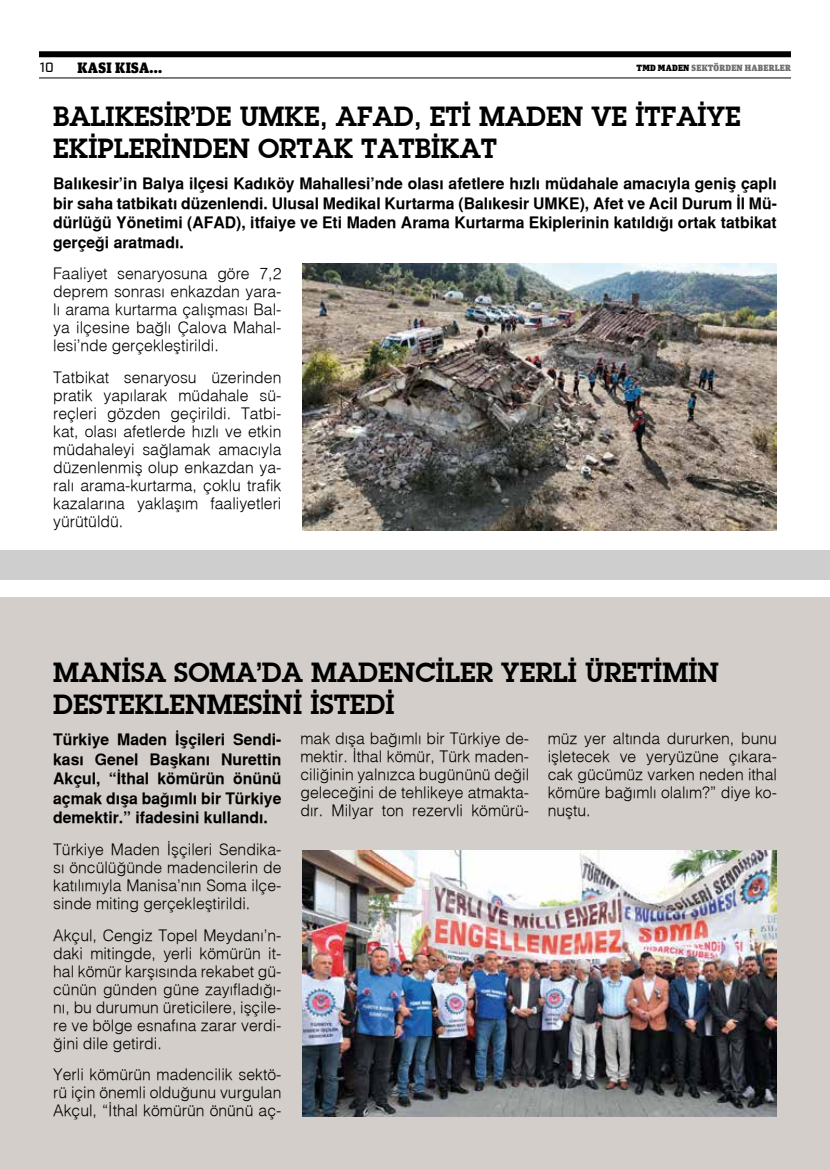
<style>
.page{position:relative;width:830px;height:1170px;background:#fff}
.page>*{position:absolute;margin:0;border:0;box-sizing:border-box;transform-origin:0 0}
.t1{font:700 27px/32.4px "Lubalin Graph";color:#000}
.t2{font:300 15.75px/18px "Helvetica";color:#000;text-align:justify}
.t3{font:700 15.75px/19.5px "Helvetica";color:#000;text-align:justify}
.t4{font:900 15px "Unit Slab Pro";letter-spacing:.02em;color:#000}
.t5{font:500 13.5px "Industry";color:#000}
.t6{font:900 9px "Unit Slab Pro";letter-spacing:.02em;color:#706f6f}
.s1{color:#000}
</style>
<div class="page">
<div style="left:0;top:597px;width:829px;height:572px;background:#d3cec9"></div>
<img style="left:303px;top:850px;width:473px;height:266px">
<img style="left:303px;top:264px;width:473px;height:266px">
<div style="left:0;top:550px;width:829px;height:29px;background:#cecece"></div>
<div style="left:39px;top:51px;width:751px;height:6px;background:#000"></div>
<hr style="left:39px;top:78px;width:751px;height:1px;background:#000">
<p class="t5" style="left:40px;top:60px;width:15px">10</p>
<p class="t4" style="left:77px;top:57px;width:86px">KASI KISA...</p>
<p class="t6" style="left:636px;top:61px;width:156px"><span class="s1">TMD MADEN</span> SEKTÖRDEN HABERLER</p>
<h1 class="t1" style="left:53px;top:100px;width:688px">BALIKESİR’DE UMKE, AFAD, ETİ MADEN VE İTFAİYE<br>EKİPLERİNDEN ORTAK TATBİKAT</h1>
<p class="t3" style="left:53px;top:174px;width:725px">Balıkesir’in Balya ilçesi Kadıköy Mahallesi’nde olası afetlere hızlı müdahale amacıyla geniş çaplı bir saha tatbikatı düzenlendi. Ulusal Medikal Kurtarma (Balıkesir UMKE), Afet ve Acil Durum İl Mü&shy;dürlüğü Yönetimi (AFAD), itfaiye ve Eti Maden Arama Kurtarma Ekiplerinin katıldığı ortak tatbikat gerçeği aratmadı.</p>
<p class="t2" style="left:53px;top:264px;width:230px">Faaliyet senaryosuna göre 7,2 deprem sonrası enkazdan yara&shy;lı arama kurtarma çalışması Bal&shy;ya ilçesine bağlı Çalova Mahal&shy;lesi’nde gerçekleştirildi.</p>
<p class="t2" style="left:53px;top:368px;width:230px">Tatbikat senaryosu üzerinden pratik yapılarak müdahale sü&shy;reçleri gözden geçirildi. Tatbi&shy;kat, olası afetlerde hızlı ve etkin müdahaleyi sağlamak amacıyla düzenlenmiş olup enkazdan ya&shy;ralı arama-kurtarma, çoklu trafik kazalarına yaklaşım faaliyetleri yürütüldü.</p>
<h1 class="t1" style="left:53px;top:655px;width:667px">MANİSA SOMA’DA MADENCİLER YERLİ ÜRETİMİN<br>DESTEKLENMESİNİ İSTEDİ</h1>
<p class="t3" style="left:53px;top:730px;width:230px">Türkiye Maden İşçileri Sendi&shy;kası Genel Başkanı Nurettin Akçul, “İthal kömürün önünü açmak dışa bağımlı bir Türkiye demektir.” ifadesini kullandı.</p>
<p class="t2" style="left:53px;top:840px;width:230px">Türkiye Maden İşçileri Sendika&shy;sı öncülüğünde madencilerin de katılımıyla Manisa’nın Soma ilçe&shy;sinde miting gerçekleştirildi.</p>
<p class="t2" style="left:53px;top:925px;width:230px">Akçul, Cengiz Topel Meydanı’n&shy;daki mitingde, yerli kömürün it&shy;hal kömür karşısında rekabet gü&shy;cünün günden güne zayıfladığı&shy;nı, bu durumun üreticilere, işçile&shy;re ve bölge esnafına zarar verdi&shy;ğini dile getirdi.</p>
<p class="t2" style="left:53px;top:1065px;width:230px">Yerli kömürün madencilik sektö&shy;rü için önemli olduğunu vurgulan Akçul, “İthal kömürün önünü aç-</p>
<p class="t2" style="left:300px;top:729px;width:230px">mak dışa bağımlı bir Türkiye de&shy;mektir. İthal kömür, Türk maden&shy;ciliğinin yalnızca bugününü değil geleceğini de tehlikeye atmakta&shy;dır. Milyar ton rezervli kömürü-</p>
<p class="t2" style="left:547px;top:729px;width:231px">müz yer altında dururken, bunu işletecek ve yeryüzüne çıkara&shy;cak gücümüz varken neden ithal kömüre bağımlı olalım?” diye ko&shy;nuştu.</p>
</div>
